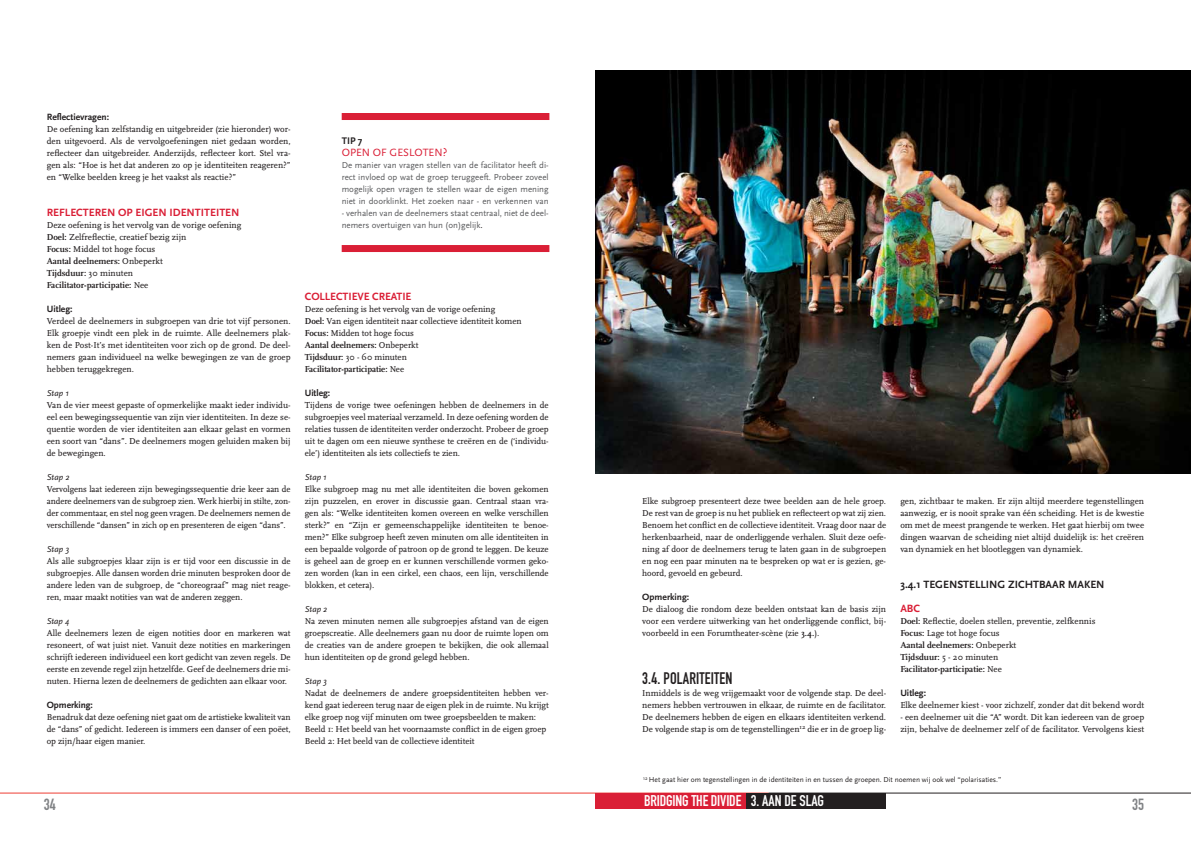
<style>
.page{position:relative;width:1191px;height:842px;background:#fff}
.page>*{position:absolute;margin:0;border:0;box-sizing:border-box;transform-origin:0 0}
.t1{font:16.5px "DIN Engschrift";letter-spacing:.01em;color:#231f20;scale:.95 1}
.t2{font:16px "DIN Engschrift";color:#808285}
.t3{font:15.3px "DIN Engschrift";letter-spacing:-.01em;color:#fff}
.t4{font:700 11px "AD Scala Sans";color:#da1f36}
.t5{font:700 11px "AD Scala Sans";color:#231f20}
.t6{font:11px "AD Scala Sans Romein";color:#da1f36}
.t7{font:700 10px "AD Scala Sans";color:#231f20}
.t8{font:700 9.5px "AD Scala Sans";color:#231f20}
.t9{font:9px/12px "AD Scala Romein";letter-spacing:-.005em;color:#231f20;text-align:justify}
.t10{font:9px/12px "AD Scala Sans Romein";color:#57585a;text-align:justify}
.t11{font:700 9px/12px "AD Scala";color:#231f20}
.t12{font:italic 9px "AD Scala Sans";letter-spacing:-.005em;color:#231f20}
.t13{font:7.5px "AD Scala Sans Romein";color:#231f20}
.s1{font-family:"AD Scala";font-weight:700}
.s2{font-family:"AD Scala Romein";font-weight:400}
.s3{font-family:"AD Scala Romein";color:#231f20}
</style>
<div class="page">
<div style="left:342px;top:113px;width:207px;height:7px;background:#da1f36"></div>
<div style="left:342px;top:245px;width:207px;height:7px;background:#da1f36"></div>
<hr style="left:768px;top:793px;width:423px;height:1px;background:#231f20">
<hr style="left:0;top:793px;width:768px;height:1px;background:#ee3e34">
<div style="left:736px;top:792px;width:150px;height:16px;background:#231f20"></div>
<div style="left:596px;top:792px;width:150px;height:16px;background:#da1f36"></div>
<img style="left:595px;top:71px;width:596px;height:402px">
<p class="t8" style="left:47px;top:112px;width:64px">REFLECTIEVRAGEN:</p>
<p class="t9" style="left:47px;top:123px;width:245px">De oefening kan zelfstandig en uitgebreider (zie hieronder) wor&shy;den uitgevoerd. Als de vervolgoefeningen niet gedaan worden, reflecteer dan uitgebreider. Anderzijds, reflecteer kort. Stel vra&shy;gen als: “Hoe is het dat anderen zo op je identiteiten reageren?” en “Welke beelden kreeg je het vaakst als reactie?”</p>
<p class="t4" style="left:47px;top:207px;width:192px">REFLECTEREN OP EIGEN IDENTITEITEN</p>
<p class="t9" style="left:47px;top:219px;width:196px;text-align:left">Deze oefening is het vervolg van de vorige oefening<br><span class="s1">Doel:</span> Zelfreflectie, creatief bezig zijn<br><span class="s1">Focus:</span> Middel tot hoge focus</p>
<p class="t11" style="left:47px;top:255px;width:117px">Aantal deelnemers: <span class="s2">Onbeperkt<br></span>Tijdsduur: <span class="s2">30 minuten<br></span>Facilitator-participatie: <span class="s2">Nee</span></p>
<p class="t8" style="left:47px;top:304px;width:27px">UITLEG:</p>
<p class="t9" style="left:47px;top:315px;width:245px">Verdeel de deelnemers in subgroepen van drie tot vijf personen.<br>Elk groepje vindt een plek in de ruimte. Alle deelnemers plak&shy;ken de Post-It’s met identiteiten voor zich op de grond. De deel&shy;nemers gaan individueel na welke bewegingen ze van de groep hebben teruggekregen.</p>
<p class="t12" style="left:47px;top:388px;width:24px">Stap 1</p>
<p class="t9" style="left:47px;top:399px;width:245px">Van de vier meest gepaste of opmerkelijke maakt ieder individu&shy;eel een bewegingssequentie van zijn vier identiteiten. In deze se&shy;quentie worden de vier identiteiten aan elkaar gelast en vormen een soort van “dans”. De deelnemers mogen geluiden maken bij de bewegingen.</p>
<p class="t12" style="left:47px;top:472px;width:24px">Stap 2</p>
<p class="t9" style="left:47px;top:483px;width:245px">Vervolgens laat iedereen zijn bewegingssequentie drie keer aan de andere deelnemers van de subgroep zien. Werk hierbij in stilte, zon&shy;der commentaar, en stel nog geen vragen. De deelnemers nemen de verschillende “dansen” in zich op en presenteren de eigen “dans”.</p>
<p class="t12" style="left:47px;top:544px;width:24px">Stap 3</p>
<p class="t9" style="left:47px;top:555px;width:245px">Als alle subgroepjes klaar zijn is er tijd voor een discussie in de subgroepjes. Alle dansen worden drie minuten besproken door de andere leden van de subgroep, de “choreograaf” mag niet reage&shy;ren, maar maakt notities van wat de anderen zeggen.</p>
<p class="t12" style="left:47px;top:616px;width:24px">Stap 4</p>
<p class="t9" style="left:47px;top:627px;width:245px">Alle deelnemers lezen de eigen notities door en markeren wat resoneert, of wat juist niet. Vanuit deze notities en markeringen schrijft iedereen individueel een kort gedicht van zeven regels. De eerste en zevende regel zijn hetzelfde. Geef de deelnemers drie mi&shy;nuten. Hierna lezen de deelnemers de gedichten aan elkaar voor.</p>
<p class="t8" style="left:47px;top:700px;width:48px">OPMERKING:</p>
<p class="t9" style="left:47px;top:711px;width:245px">Benadruk dat deze oefening niet gaat om de artistieke kwaliteit van de “dans” of gedicht. Iedereen is immers een danser of een poëet, op zijn/haar eigen manier.</p>
<p class="t7" style="left:342px;top:135px;width:22px">TIP 7</p>
<p class="t6" style="left:342px;top:146px;width:107px">OPEN OF GESLOTEN?</p>
<p class="t10" style="left:342px;top:159px;width:208px">De manier van vragen stellen van de facilitator heeft di&shy;rect invloed op wat de groep teruggeeft. Probeer zoveel mogelijk open vragen te stellen waar de eigen mening niet in doorklinkt. Het zoeken naar - en verkennen van</p>
<p class="t10" style="left:342px;top:207px;width:208px">- verhalen van de deelnemers staat centraal, niet de deel&shy;nemers overtuigen van hun (on)gelijk<span class="s3">.</span></p>
<p class="t4" style="left:305px;top:291px;width:108px">COLLECTIEVE CREATIE</p>
<p class="t9" style="left:305px;top:303px;width:218px;text-align:left">Deze oefening is het vervolg van de vorige oefening<br><span class="s1">Doel:</span> Van eigen identiteit naar collectieve identiteit komen<br><span class="s1">Focus:</span> Midden tot hoge focus</p>
<p class="t11" style="left:305px;top:339px;width:115px">Aantal deelnemers: <span class="s2">Onbeperkt</span></p>
<p class="t9" style="left:305px;top:351px;width:103px"><span class="s1">Tijdsduur:</span> 30 - 60 minuten</p>
<p class="t11" style="left:305px;top:363px;width:101px">Facilitator-participatie: <span class="s2">Nee</span></p>
<p class="t8" style="left:305px;top:388px;width:27px">UITLEG:</p>
<p class="t9" style="left:305px;top:399px;width:245px">Tijdens de vorige twee oefeningen hebben de deelnemers in de subgroepjes veel materiaal verzameld. In deze oefening worden de relaties tussen de identiteiten verder onderzocht. Probeer de groep uit te dagen om een nieuwe synthese te creëren en de (‘individu&shy;ele’) identiteiten als iets collectiefs te zien.</p>
<p class="t12" style="left:305px;top:472px;width:23px">Stap 1</p>
<p class="t9" style="left:305px;top:483px;width:245px">Elke subgroep mag nu met alle identiteiten die boven gekomen zijn puzzelen, en erover in discussie gaan. Centraal staan vra&shy;gen als: “Welke identiteiten komen overeen en welke verschillen sterk?” en “Zijn er gemeenschappelijke identiteiten te benoe&shy;men?” Elke subgroep heeft zeven minuten om alle identiteiten in een bepaalde volgorde of patroon op de grond te leggen. De keuze is geheel aan de groep en er kunnen verschillende vormen geko&shy;zen worden (kan in een cirkel, een chaos, een lijn, verschillende blokken, et cetera).</p>
<p class="t12" style="left:305px;top:604px;width:24px">Stap 2</p>
<p class="t9" style="left:305px;top:615px;width:245px">Na zeven minuten nemen alle subgroepjes afstand van de eigen groepscreatie. Alle deelnemers gaan nu door de ruimte lopen om de creaties van de andere groepen te bekijken, die ook allemaal hun identiteiten op de grond gelegd hebben.</p>
<p class="t12" style="left:305px;top:676px;width:24px">Stap 3</p>
<p class="t9" style="left:305px;top:687px;width:245px;text-align:left">Nadat de deelnemers de andere groepsidentiteiten hebben ver&shy;kend gaat iedereen terug naar de eigen plek in de ruimte. Nu krijgt elke groep nog vijf minuten om twee groepsbeelden te maken:<br>Beeld 1: Het beeld van het voornaamste conflict in de eigen groep Beeld 2: Het beeld van de collectieve identiteit</p>
<p class="t9" style="left:642px;top:495px;width:245px">Elke subgroep presenteert deze twee beelden aan de hele groep.<br>De rest van de groep is nu het publiek en reflecteert op wat zij zien.<br>Benoem het conflict en de collectieve identiteit. Vraag door naar de herkenbaarheid, naar de onderliggende verhalen. Sluit deze oefe&shy;ning af door de deelnemers terug te laten gaan in de subgroepen en nog een paar minuten na te bespreken op wat er is gezien, ge&shy;hoord, gevoeld en gebeurd.</p>
<p class="t8" style="left:642px;top:592px;width:49px">OPMERKING:</p>
<p class="t9" style="left:642px;top:603px;width:245px">De dialoog die rondom deze beelden ontstaat kan de basis zijn voor een verdere uitwerking van het onderliggende conflict, bij&shy;voorbeeld in een Forumtheater-scène (zie <span class="s1">3.4.</span>).</p>
<h1 class="t1" style="left:642px;top:669px;width:96px">3.4. POLARITEITEN</h1>
<p class="t9" style="left:642px;top:687px;width:245px">Inmiddels is de weg vrijgemaakt voor de volgende stap. De deel&shy;nemers hebben vertrouwen in elkaar, de ruimte en de facilitator.<br>De deelnemers hebben de eigen en elkaars identiteiten verkend.<br>De volgende stap is om de tegenstellingen<sup>12</sup> die er in de groep lig-</p>
<p class="t9" style="left:900px;top:495px;width:245px">gen, zichtbaar te maken. Er zijn altijd meerdere tegenstellingen aanwezig, er is nooit sprake van één scheiding. Het is de kwestie om met de meest prangende te werken. Het gaat hierbij om twee dingen waarvan de scheiding niet altijd duidelijk is: het creëren van dynamiek en het blootleggen van dynamiek.</p>
<p class="t5" style="left:900px;top:579px;width:203px">3.4.1 TEGENSTELLIN G ZICHTBAAR MAKEN</p>
<p class="t4" style="left:900px;top:603px;width:21px">AB C</p>
<p class="t9" style="left:900px;top:615px;width:197px"><span class="s1">Doel:</span> Reflectie, doelen stellen, preventie, zelfkennis<br><span class="s1">Focus:</span> Lage tot hoge focus</p>
<p class="t11" style="left:900px;top:639px;width:117px">Aantal deelnemers: <span class="s2">Onbeperkt</span></p>
<p class="t9" style="left:900px;top:651px;width:99px"><span class="s1">Tijdsduur:</span> 5 - 20 minuten</p>
<p class="t11" style="left:900px;top:663px;width:103px">Facilitator-participatie: <span class="s2">Nee</span></p>
<p class="t8" style="left:900px;top:688px;width:27px">UITLEG:</p>
<p class="t9" style="left:900px;top:699px;width:245px">Elke deelnemer kiest - voor zichzelf, zonder dat dit bekend wordt</p>
<p class="t9" style="left:900px;top:711px;width:245px">- een deelnemer uit die “A” wordt. Dit kan iedereen van de groep zijn, behalve de deelnemer zelf of de facilitator. Vervolgens kiest</p>
<p class="t13" style="left:643px;top:776px;width:360px"><sup>12</sup> Het gaat hier om tegenstellingen in de identiteiten in en tussen de groepen. Dit noemen wij ook wel “polarisaties.”</p>
<h3 class="t3" style="left:644px;top:792px;width:181px">BRIDGING THE DIVIDE 3. AAN DE SLAG</h3>
<h2 class="t2" style="left:44px;top:795px;width:13px">34</h2>
<h2 class="t2" style="left:1132px;top:795px;width:13px">35</h2>
</div>
